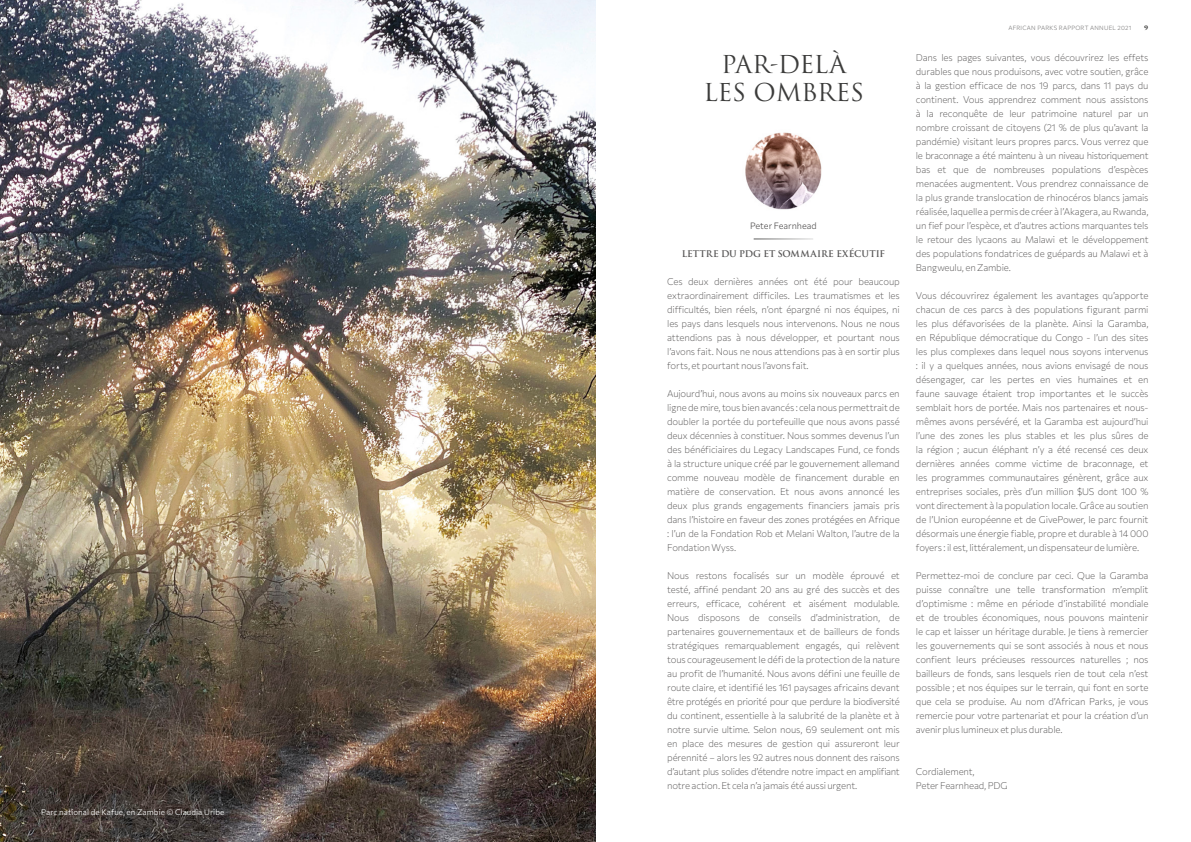
<style>
.page{position:relative;width:1191px;height:842px;background:#fff}
.page>*{position:absolute;margin:0;border:0;box-sizing:border-box;transform-origin:0 0}
.t1{font:24px/28.1px "Trajan Pro 3";letter-spacing:-.01em;color:#3c3c3b;text-align:center}
.t2{font:100 9.5px/14px "Commissioner";letter-spacing:-.015em;color:#555454;text-align:justify}
.t3{font:600 9px "Trajan Pro 3";color:#555454}
.t4{font:100 9px "Commissioner";color:#555454}
.t5{font:100 8px "Commissioner";letter-spacing:.01em;color:#fff}
.t6{font:100 6px "Commissioner";letter-spacing:.04em;color:#818080}
.t7{font:700 6px "Trajan Pro 3";color:#3c3c3b}
</style>
<div class="page">
<img style="left:745px;top:132px;width:77px;height:78px">
<hr style="left:753px;top:239px;width:60px;height:1px;background:#3c3c3b">
<img style="left:0;top:0;width:595px;height:842px">
<p class="t5" style="left:41px;top:806px;width:185px">Parc national de Kafue, en Zambie © Claudia Uribe</p>
<h1 class="t1" style="left:703px;top:51px;width:162px">PAR-DELÀ<br>LES OMBRES</h1>
<p class="t4" style="left:750px;top:219px;width:68px">Peter Fearnhead</p>
<p class="t3" style="left:681px;top:247px;width:205px">LETTRE DU PDG ET SOMMAIRE EXÉCUTIF</p>
<p class="t2" style="left:667px;top:274px;width:234px">Ces deux dernières années ont été pour beaucoup extraordinairement difficiles. Les traumatismes et les difficultés, bien réels, n’ont épargné ni nos équipes, ni les pays dans lesquels nous intervenons. Nous ne nous attendions pas à nous développer, et pourtant nous l’avons fait. Nous ne nous attendions pas à en sortir plus forts, et pourtant nous l’avons fait.</p>
<p class="t2" style="left:667px;top:386px;width:234px">Aujourd’hui, nous avons au moins six nouveaux parcs en ligne de mire, tous bien avancés : cela nous permettrait de doubler la portée du portefeuille que nous avons passé deux décennies à constituer. Nous sommes devenus l’un des bénéficiaires du Legacy Landscapes Fund, ce fonds à la structure unique créé par le gouvernement allemand comme nouveau modèle de financement durable en matière de conservation. Et nous avons annoncé les deux plus grands engagements financiers jamais pris dans l’histoire en faveur des zones protégées en Afrique : l’un de la Fondation Rob et Melani Walton, l’autre de la Fondation Wyss.</p>
<p class="t2" style="left:667px;top:568px;width:234px">Nous restons focalisés sur un modèle éprouvé et testé, affiné pendant 20 ans au gré des succès et des erreurs, efficace, cohérent et aisément modulable.<br>Nous disposons de conseils d’administration, de partenaires gouvernementaux et de bailleurs de fonds stratégiques remarquablement engagés, qui relèvent tous courageusement le défi de la protection de la nature au profit de l’humanité. Nous avons défini une feuille de route claire, et identifié les 161 paysages africains devant être protégés en priorité pour que perdure la biodiversité du continent, essentielle à la salubrité de la planète et à notre survie ultime. Selon nous, 69 seulement ont mis en place des mesures de gestion qui assureront leur pérennité – alors les 92 autres nous donnent des raisons d’autant plus solides d’étendre notre impact en amplifiant notre action. Et cela n’a jamais été aussi urgent.</p>
<p class="t6" style="left:1008px;top:24px;width:124px">AFRICAN PARKS RAPPORT ANNUEL 2021</p>
<p class="t7" style="left:1144px;top:24px;width:6px">9</p>
<p class="t2" style="left:916px;top:50px;width:234px">Dans les pages suivantes, vous découvrirez les effets durables que nous produisons, avec votre soutien, grâce à la gestion efficace de nos 19 parcs, dans 11 pays du continent. Vous apprendrez comment nous assistons à la reconquête de leur patrimoine naturel par un nombre croissant de citoyens (21 % de plus qu’avant la pandémie) visitant leurs propres parcs. Vous verrez que le braconnage a été maintenu à un niveau historiquement bas et que de nombreuses populations d’espèces menacées augmentent. Vous prendrez connaissance de la plus grande translocation de rhinocéros blancs jamais réalisée, laquelle a permis de créer à l’Akagera, au Rwanda, un fief pour l’espèce, et d’autres actions marquantes tels le retour des lycaons au Malawi et le développement des populations fondatrices de guépards au Malawi et à Bangweulu, en Zambie.</p>
<p class="t2" style="left:916px;top:288px;width:234px">Vous découvrirez également les avantages qu’apporte chacun de ces parcs à des populations figurant parmi les plus défavorisées de la planète. Ainsi la Garamba, en République démocratique du Congo - l’un des sites les plus complexes dans lequel nous soyons intervenus : il y a quelques années, nous avions envisagé de nous désengager, car les pertes en vies humaines et en faune sauvage étaient trop importantes et le succès semblait hors de portée. Mais nos partenaires et nous&shy;mêmes avons persévéré, et la Garamba est aujourd’hui l’une des zones les plus stables et les plus sûres de la région ; aucun éléphant n’y a été recensé ces deux dernières années comme victime de braconnage, et les programmes communautaires génèrent, grâce aux entreprises sociales, près d’un million $US dont 100 % vont directement à la population locale. Grâce au soutien de l’Union européenne et de GivePower, le parc fournit désormais une énergie fiable, propre et durable à 14 000 foyers : il est, littéralement, un dispensateur de lumière.</p>
<p class="t2" style="left:916px;top:568px;width:234px">Permettez-moi de conclure par ceci. Que la Garamba puisse connaître une telle transformation m’emplit d’optimisme : même en période d’instabilité mondiale et de troubles économiques, nous pouvons maintenir le cap et laisser un héritage durable. Je tiens à remercier les gouvernements qui se sont associés à nous et nous confient leurs précieuses ressources naturelles ; nos bailleurs de fonds, sans lesquels rien de tout cela n’est possible ; et nos équipes sur le terrain, qui font en sorte que cela se produise. Au nom d’African Parks, je vous remercie pour votre partenariat et pour la création d’un avenir plus lumineux et plus durable.</p>
<p class="t2" style="left:916px;top:764px;width:93px">Cordialement,<br>Peter Fearnhead, PDG</p>
</div>
